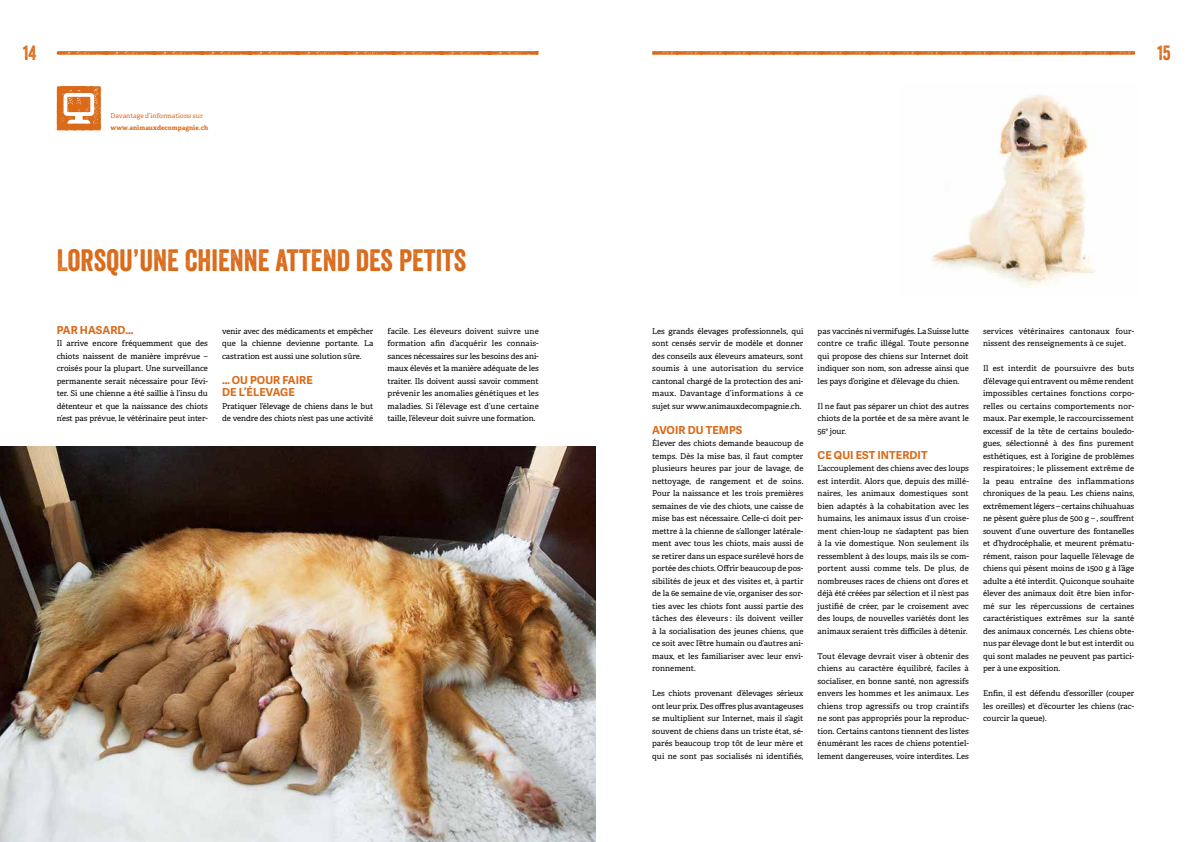
<style>
.page{position:relative;width:1191px;height:842px;background:#fff}
.page>*{position:absolute;margin:0;border:0;box-sizing:border-box;transform-origin:0 0}
.t1{font:30px "Veneer";color:#da6918}
.t2{font:20px "Veneer";color:#da6918}
.t3{font:700 11px/12.5px "Adelle Sans";letter-spacing:.01em;color:#da6918}
.t4{font:8px/12.5px "Adelle Basic";color:#000;text-align:justify}
.t5{font:6.5px "Adelle Basic";letter-spacing:.01em;color:#da6918}
.t6{font:700 6.5px "Adelle Basic";letter-spacing:.01em;color:#da6918}
</style>
<div class="page">
<svg style="left:57px;top:51px;width:482px;height:4px"></svg>
<svg style="left:652px;top:51px;width:483px;height:4px"></svg>
<svg style="left:57px;top:86px;width:44px;height:44px"></svg>
<img style="left:0;top:446px;width:595px;height:396px">
<img style="left:932px;top:94px;width:163px;height:192px">
<h2 class="t2" style="left:23px;top:41px;width:15px">14</h2>
<h2 class="t2" style="left:1157px;top:41px;width:15px">15</h2>
<p class="t5" style="left:111px;top:112px;width:94px">Davantage d’informations sur</p>
<p class="t6" style="left:111px;top:124px;width:99px">www.animauxdecompagnie.ch</p>
<h1 class="t1" style="left:57px;top:242px;width:411px">LORSQU’UNE CHIENNE ATTEND DES PETITS</h1>
<h3 class="t3" style="left:57px;top:323px;width:78px">PAR HASARD…</h3>
<p class="t4" style="left:57px;top:337px;width:153px">Il arrive encore fréquemment que des chiots naissent de manière imprévue – croisés pour la plupart. Une surveillance permanente serait nécessaire pour l’évi&shy;ter. Si une chienne a été saillie à l’insu du détenteur et que la naissance des chiots n’est pas prévue, le vétérinaire peut inter-</p>
<p class="t4" style="left:222px;top:325px;width:153px">venir avec des médicaments et empêcher que la chienne devienne portante. La castration est aussi une solution sûre.</p>
<h3 class="t3" style="left:222px;top:373px;width:92px">… OU POUR FAIRE<br>DE L’ÉLEVAGE</h3>
<p class="t4" style="left:222px;top:400px;width:153px">Pratiquer l’élevage de chiens dans le but de vendre des chiots n’est pas une activité</p>
<p class="t4" style="left:387px;top:325px;width:153px">facile. Les éleveurs doivent suivre une formation afin d’acquérir les connais&shy;sances nécessaires sur les besoins des ani&shy;maux élevés et la manière adéquate de les traiter. Ils doivent aussi savoir comment prévenir les anomalies génétiques et les maladies. Si l’élevage est d’une certaine taille, l’éleveur doit suivre une formation.</p>
<p class="t4" style="left:652px;top:325px;width:153px">Les grands élevages professionnels, qui sont censés servir de modèle et donner des conseils aux éleveurs amateurs, sont soumis à une autorisation du service cantonal chargé de la protection des ani&shy;maux. Davantage d’informations à ce sujet sur www.animauxdecompagnie.ch.</p>
<h3 class="t3" style="left:652px;top:423px;width:92px">AVOIR DU TEMPS</h3>
<p class="t4" style="left:652px;top:437px;width:153px">Élever des chiots demande beaucoup de temps. Dès la mise bas, il faut compter plusieurs heures par jour de lavage, de nettoyage, de rangement et de soins.<br>Pour la naissance et les trois premières semaines de vie des chiots, une caisse de mise bas est nécessaire. Celle-ci doit per&shy;mettre à la chienne de s’allonger latérale&shy;ment avec tous les chiots, mais aussi de se retirer dans un espace surélevé hors de portée des chiots. Offrir beaucoup de pos&shy;sibilités de jeux et des visites et, à partir de la 6e semaine de vie, organiser des sor&shy;ties avec les chiots font aussi partie des tâches des éleveurs : ils doivent veiller à la socialisation des jeunes chiens, que ce soit avec l’être humain ou d’autres ani&shy;maux, et les familiariser avec leur envi&shy;ronnement.</p>
<p class="t4" style="left:652px;top:687px;width:153px">Les chiots provenant d’élevages sérieux ont leur prix. Des offres plus avantageuses se multiplient sur Internet, mais il s’agit souvent de chiens dans un triste état, sé&shy;parés beaucoup trop tôt de leur mère et qui ne sont pas socialisés ni identifiés,</p>
<p class="t4" style="left:817px;top:325px;width:153px">pas vaccinés ni vermifugés. La Suisse lutte contre ce trafic illégal. Toute personne qui propose des chiens sur Internet doit indiquer son nom, son adresse ainsi que les pays d’origine et d’élevage du chien.</p>
<p class="t4" style="left:817px;top:400px;width:153px">Il ne faut pas séparer un chiot des autres chiots de la portée et de sa mère avant le 56<sup>e</sup> jour.</p>
<h3 class="t3" style="left:817px;top:448px;width:111px">CE QUI EST INTERDIT</h3>
<p class="t4" style="left:817px;top:462px;width:153px">L’accouplement des chiens avec des loups est interdit. Alors que, depuis des millé&shy;naires, les animaux domestiques sont bien adaptés à la cohabitation avec les humains, les animaux issus d’un croise&shy;ment chien-loup ne s’adaptent pas bien à la vie domestique. Non seulement ils ressemblent à des loups, mais ils se com&shy;portent aussi comme tels. De plus, de nombreuses races de chiens ont d’ores et déjà été créées par sélection et il n’est pas justifié de créer, par le croisement avec des loups, de nouvelles variétés dont les animaux seraient très difficiles à détenir.</p>
<p class="t4" style="left:817px;top:650px;width:153px">Tout élevage devrait viser à obtenir des chiens au caractère équilibré, faciles à socialiser, en bonne santé, non agressifs envers les hommes et les animaux. Les chiens trop agressifs ou trop craintifs ne sont pas appropriés pour la reproduc&shy;tion. Certains cantons tiennent des listes énumérant les races de chiens potentiel&shy;lement dangereuses, voire interdites. Les</p>
<p class="t4" style="left:983px;top:325px;width:153px">services vétérinaires cantonaux four&shy;nissent des renseignements à ce sujet.</p>
<p class="t4" style="left:983px;top:362px;width:153px">Il est interdit de poursuivre des buts d’élevage qui entravent ou même rendent impossibles certaines fonctions corpo&shy;relles ou certains comportements nor&shy;maux. Par exemple, le raccourcissement excessif de la tête de certains bouledo&shy;gues, sélectionné à des fins purement esthétiques, est à l’origine de problèmes respiratoires ; le plissement extrême de la peau entraîne des inflammations chroniques de la peau. Les chiens nains, extrêmement légers – certains chihuahuas ne pèsent guère plus de 500 g – , souffrent souvent d’une ouverture des fontanelles et d’hydrocéphalie, et meurent prématu&shy;rément, raison pour laquelle l’élevage de chiens qui pèsent moins de 1500 g à l’âge adulte a été interdit. Quiconque souhaite élever des animaux doit être bien infor&shy;mé sur les répercussions de certaines caractéristiques extrêmes sur la santé des animaux concernés. Les chiens obte&shy;nus par élevage dont le but est interdit ou qui sont malades ne peuvent pas partici&shy;per à une exposition.</p>
<p class="t4" style="left:983px;top:687px;width:153px">Enfin, il est défendu d’essoriller (couper les oreilles) et d’écourter les chiens (rac&shy;courcir la queue).</p>
</div>
